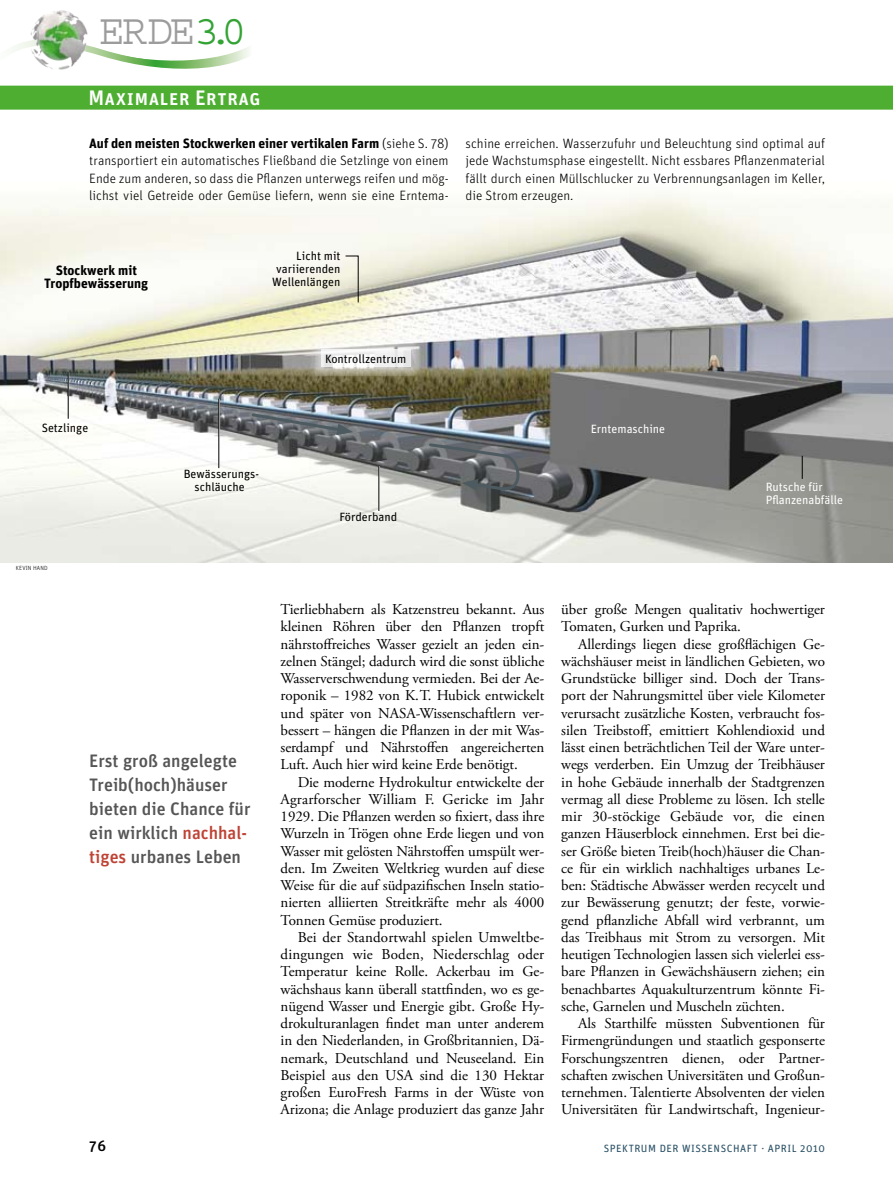
<style>
.page{position:relative;width:893px;height:1191px;background:#fff}
.page>*{position:absolute;margin:0;border:0;box-sizing:border-box;transform-origin:0 0}
.t1{font:43.05px "Courier Std";letter-spacing:-.03em;color:#9c9c9c}
.t2{font:21px "Unit Medium SC";color:#fff}
.t3{font:500 18px/24px "Unit";color:#575656}
.t4{font:15px/17.2px "Adobe Garamond Pro";letter-spacing:-.005em;color:#000;text-align:justify}
.t5{font:500 15px "Unit";color:#000}
.t6{font:300 13.5px/17.2px "Unit";color:#000;text-align:justify}
.t7{font:700 13.5px/12.8px "Unit";color:#000;text-align:center}
.t8{font:12px/12.8px "Unit";color:#000;text-align:center}
.t9{font:12px/12.8px "Unit";color:#fff}
.t10{font:10.5px "Unit";letter-spacing:.05em;color:#284f64}
.t11{font:300 6px "Unit";letter-spacing:.02em;color:#000}
.s1{color:#33a335}
.s2{font-weight:700}
.s3{color:#bf4335}
</style>
<div class="page">
<svg style="left:14px;top:42px;width:235px;height:27px"></svg>
<img style="left:26px;top:10px;width:67px;height:60px">
<img style="left:0;top:192px;width:893px;height:370px">
<svg style="left:310px;top:338px;width:110px;height:38px"></svg>
<svg style="left:321px;top:350px;width:90px;height:17px;fill:#f1f1f1"></svg>
<svg style="left:345px;top:255px;width:14px;height:48px"></svg>
<hr style="left:68px;top:372px;width:1px;height:47px;background:#000">
<hr style="left:379px;top:466px;width:1px;height:45px;background:#fff">
<hr style="left:378px;top:466px;width:1px;height:45px;background:#000">
<svg style="left:802px;top:456px;width:1px;height:23px"></svg>
<hr style="left:219px;top:399px;width:1px;height:69px;background:#fff">
<hr style="left:218px;top:399px;width:1px;height:69px;background:#000">
<svg style="left:427px;top:442px;width:99px;height:50px;background:#676a6e"></svg>
<svg style="left:250px;top:411px;width:103px;height:24px;background:#6a7178"></svg>
<div style="left:0;top:86px;width:893px;height:24px;background:#4eae31"></div>
<h1 class="t1" style="left:98px;top:7px;width:150px">ERDE<span class="s1">3.0</span></h1>
<h2 class="t2" style="left:88px;top:85px;width:174px">Maximaler Ertrag</h2>
<p class="t6" style="left:89px;top:134px;width:361px"><span class="s2">Auf den meisten Stockwerken einer vertikalen Farm</span> (siehe S. 78) transportiert ein automatisches Fließband die Setzlinge von einem Ende zum anderen, so dass die Pflanzen unterwegs reifen und mög&shy;lichst viel Getreide oder Gemüse liefern, wenn sie eine Erntema-</p>
<p class="t6" style="left:466px;top:134px;width:361px">schine erreichen. Wasserzufuhr und Beleuchtung sind optimal auf jede Wachstumsphase eingestellt. Nicht essbares Pflanzenmaterial fällt durch einen Müllschlucker zu Verbrennungsanlagen im Keller, die Strom erzeugen.</p>
<p class="t7" style="left:44px;top:264px;width:106px">Stockwerk mit<br>Tropfbewässerung</p>
<p class="t8" style="left:272px;top:249px;width:70px;text-align:right">Licht mit variierenden<br>Wellenlängen</p>
<p class="t8" style="left:325px;top:352px;width:83px">Kontrollzentrum</p>
<p class="t8" style="left:42px;top:421px;width:48px">Setzlinge</p>
<p class="t11" style="left:16px;top:564px;width:33px">Kevin Hand</p>
<p class="t8" style="left:184px;top:467px;width:77px">Bewässerungs&shy;schläuche</p>
<p class="t3" style="left:89px;top:748px;width:163px">Erst groß angelegte<br>Treib(hoch)häuser bieten die Chance für ein wirklich <span class="s3">nachhal&shy;tiges</span> urbanes Leben</p>
<p class="t8" style="left:339px;top:510px;width:60px">Förderband</p>
<p class="t9" style="left:591px;top:422px;width:76px">Erntemaschine</p>
<p class="t9" style="left:766px;top:480px;width:79px">Rutsche für<br>Pflanzenabfälle</p>
<p class="t4" style="left:281px;top:601px;width:265px">Tierliebhabern als Katzenstreu bekannt. Aus kleinen Röhren über den Pflanzen tropft nährstoffreiches Wasser gezielt an jeden ein&shy;zelnen Stängel; dadurch wird die sonst übliche Wasserverschwendung vermieden. Bei der Ae&shy;roponik – 1982 von K.T. Hubick entwickelt und später von NASA-Wissenschaftlern ver&shy;bessert – hängen die Pflanzen in der mit Was&shy;serdampf und Nährstoffen angereicherten Luft. Auch hier wird keine Erde benötigt.</p>
<p class="t4" style="left:281px;top:773px;width:265px;text-indent:17px">Die moderne Hydrokultur entwickelte der Agrarforscher William F. Gericke im Jahr 1929. Die Pflanzen werden so fixiert, dass ihre Wurzeln in Trögen ohne Erde liegen und von Wasser mit gelösten Nährstoffen umspült wer&shy;den. Im Zweiten Weltkrieg wurden auf diese Weise für die auf südpazifischen Inseln statio&shy;nierten alliierten Streitkräfte mehr als 4000<br>Tonnen Gemüse produziert.</p>
<p class="t4" style="left:281px;top:929px;width:265px;text-indent:17px">Bei der Standortwahl spielen Umweltbe&shy;dingungen wie Boden, Niederschlag oder Temperatur keine Rolle. Ackerbau im Ge&shy;wächshaus kann überall stattfinden, wo es ge&shy;nügend Wasser und Energie gibt. Große Hy&shy;drokulturanlagen findet man unter anderem in den Niederlanden, in Großbritannien, Dä&shy;nemark, Deutschland und Neuseeland. Ein Beispiel aus den USA sind die 130 Hektar großen EuroFresh Farms in der Wüste von Arizona; die Anlage produziert das ganze Jahr</p>
<p class="t4" style="left:561px;top:601px;width:265px">über große Mengen qualitativ hochwertiger<br>Tomaten, Gurken und Paprika.</p>
<p class="t4" style="left:561px;top:635px;width:265px;text-indent:17px">Allerdings liegen diese großflächigen Ge&shy;wächshäuser meist in ländlichen Gebieten, wo Grundstücke billiger sind. Doch der Trans&shy;port der Nahrungsmittel über viele Kilometer verursacht zusätzliche Kosten, verbraucht fos&shy;silen Treibstoff, emittiert Kohlendioxid und lässt einen beträchtlichen Teil der Ware unter&shy;wegs verderben. Ein Umzug der Treibhäuser in hohe Gebäude innerhalb der Stadtgrenzen vermag all diese Probleme zu lösen. Ich stelle mir 30-stöckige Gebäude vor, die einen ganzen Häuserblock einnehmen. Erst bei die&shy;ser Größe bieten Treib(hoch)häuser die Chan&shy;ce für ein wirklich nachhaltiges urbanes Le&shy;ben: Städtische Abwässer werden recycelt und zur Bewässerung genutzt; der feste, vorwie&shy;gend pflanzliche Abfall wird verbrannt, um das Treibhaus mit Strom zu versorgen. Mit heutigen Technologien lassen sich vielerlei ess&shy;bare Pflanzen in Gewächshäusern ziehen; ein benachbartes Aquakulturzentrum könnte Fi&shy;sche, Garnelen und Muscheln züchten.</p>
<p class="t4" style="left:561px;top:1015px;width:265px;text-indent:17px">Als Starthilfe müssten Subventionen für Firmengründungen und staatlich gesponserte Forschungszentren dienen, oder Partner&shy;schaften zwischen Universitäten und Großun&shy;ternehmen. Talentierte Absolventen der vielen Universitäten für Landwirtschaft, Ingenieur-</p>
<p class="t5" style="left:89px;top:1136px;width:18px">76</p>
<p class="t10" style="left:604px;top:1141px;width:223px">SPEKTRUM DER WISSENSCHAFT · April 2010</p>
</div>
